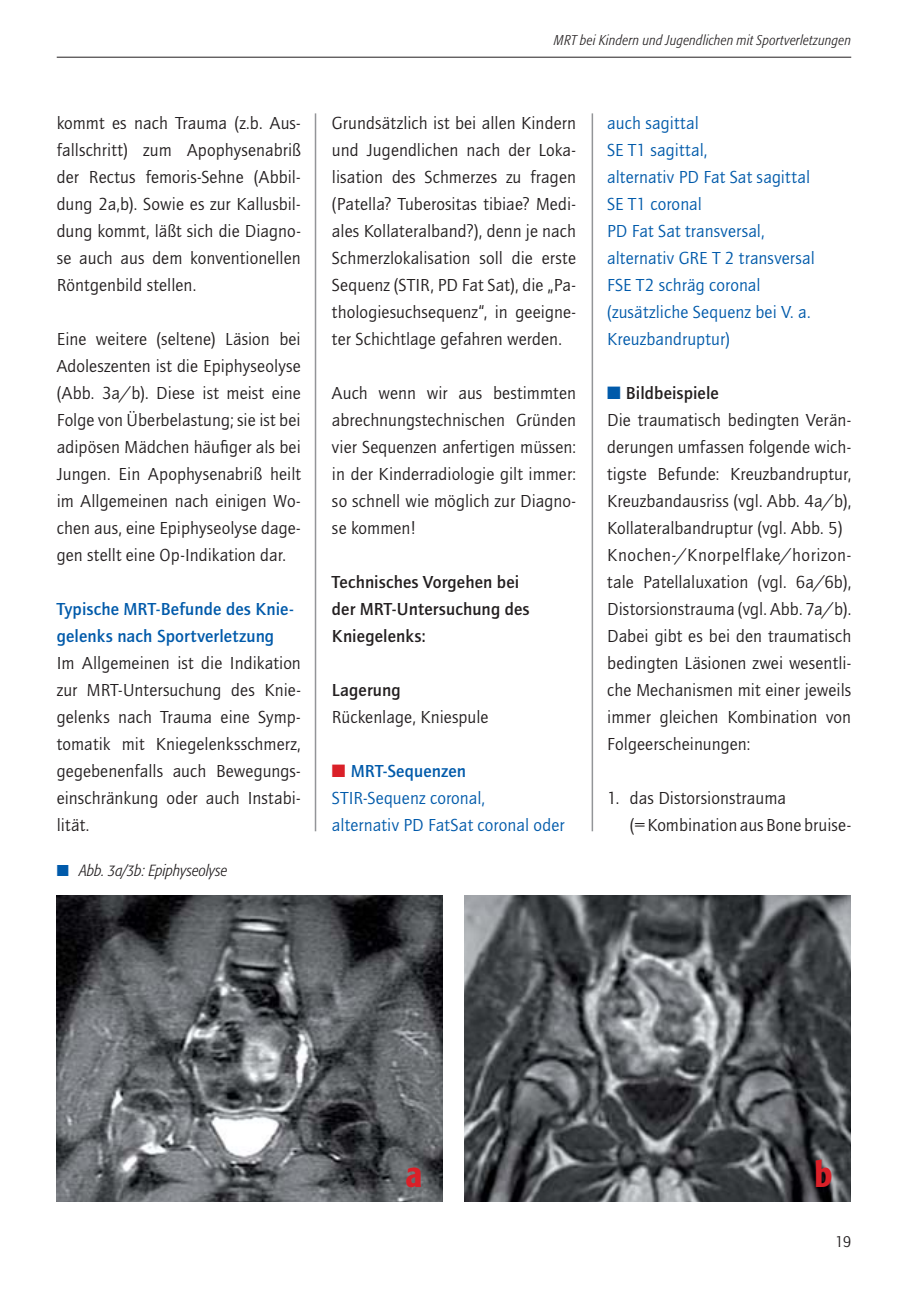
<style>
.page{position:relative;width:908px;height:1304px;background:#fff}
.page>*{position:absolute;margin:0;border:0;box-sizing:border-box;transform-origin:0 0}
.t1{font:500 condensed 36px "Formata";color:#da2028}
.t2{font:18px/27px "Quay";letter-spacing:.005em;color:#231f20;text-align:justify}
.t3{font:18px/27px "Quay";letter-spacing:.005em;color:#005aaa}
.t4{font:700 18px/27px "Quay";letter-spacing:.01em;color:#231f20}
.t5{font:700 18px/27px "Quay";letter-spacing:.01em;color:#005aaa}
.t6{font:italic 300 condensed 16px "Formata";color:#231f20}
.t7{font:16px "Quay";color:#231f20}
.t8{font:italic 300 condensed 14px "Formata";letter-spacing:.025em;color:#231f20}
.s1{color:#005aaa}
.s2{color:#da2028}
.s3{font-weight:700}
</style>
<div class="page">
<hr style="left:591px;top:113px;width:2px;height:718px;background:#939598">
<hr style="left:314px;top:113px;width:2px;height:718px;background:#939598">
<hr style="left:57px;top:57px;width:793px;height:1px;background:#231f20">
<img style="left:464px;top:896px;width:385px;height:306px">
<img style="left:57px;top:896px;width:385px;height:306px">
<p class="t2" style="left:57px;top:111px;width:245px">kommt es nach Trauma (z.b. Aus&shy;fallschritt) zum Apophysenabriß der Rectus femoris-Sehne (Abbil&shy;dung 2a,b). Sowie es zur Kallusbil&shy;dung kommt, läßt sich die Diagno&shy;se auch aus dem konventionellen Röntgenbild stellen.</p>
<p class="t2" style="left:57px;top:327px;width:245px">Eine weitere (seltene) Läsion bei Adoleszenten ist die Epiphyseolyse (Abb. 3a/b). Diese ist meist eine Folge von Überbelastung; sie ist bei adipösen Mädchen häufiger als bei Jungen. Ein Apophysenabriß heilt im Allgemeinen nach einigen Wo&shy;chen aus, eine Epiphyseolyse dage&shy;gen stellt eine Op-Indikation dar.</p>
<p class="t5" style="left:57px;top:597px;width:238px">Typische MRT-Befunde des Knie&shy;gelenks nach Sportverletzung</p>
<p class="t2" style="left:57px;top:651px;width:245px">Im Allgemeinen ist die Indikation zur MRT-Untersuchung des Knie&shy;gelenks nach Trauma eine Symp&shy;tomatik mit Kniegelenksschmerz, gegebenenfalls auch Bewegungs&shy;einschränkung oder auch Instabi&shy;lität.</p>
<p class="t6" style="left:57px;top:864px;width:172px"><span class="s1">■</span> Abb. 3a/3b: Epiphyseolyse</p>
<p class="t8" style="left:554px;top:34px;width:298px">MRT bei Kindern und Jugendlichen mit Sportverletzungen</p>
<p class="t2" style="left:332px;top:111px;width:245px">Grundsätzlich ist bei allen Kindern und Jugendlichen nach der Loka&shy;lisation des Schmerzes zu fragen (Patella? Tuberositas tibiae? Medi&shy;ales Kollateralband?), denn je nach Schmerzlokalisation soll die erste Sequenz (STIR, PD Fat Sat), die „Pa&shy;thologiesuchsequenz“, in geeigne&shy;ter Schichtlage gefahren werden.</p>
<p class="t2" style="left:332px;top:381px;width:245px">Auch wenn wir aus bestimmten abrechnungstechnischen Gründen vier Sequenzen anfertigen müssen: in der Kinderradiologie gilt immer: so schnell wie möglich zur Diagno&shy;se kommen!</p>
<p class="t4" style="left:332px;top:570px;width:199px">Technisches Vorgehen bei der MRT-Untersuchung des<br>Kniegelenks:</p>
<p class="t4" style="left:332px;top:678px;width:70px">Lagerung</p>
<p class="t2" style="left:332px;top:705px;width:158px">Rückenlage, Kniespule</p>
<p class="t3" style="left:332px;top:759px;width:234px"><span class="s2">■</span> <span class="s3">MRT-Sequenzen<br></span>STIR-Sequenz coronal,<br>alternativ PD FatSat coronal oder</p>
<p class="t3" style="left:607px;top:111px;width:209px">auch sagittal<br>SE T1 sagittal,<br>alternativ PD Fat Sat sagittal<br>SE T1 coronal<br>PD Fat Sat transversal, alternativ GRE T 2 transversal<br>FSE T2 schräg coronal (zusätzliche Sequenz bei V. a.<br>Kreuzbandruptur)</p>
<p class="t2" style="left:607px;top:381px;width:245px;text-align:left"><span class="s1">■</span> <span class="s3">Bildbeispiele<br></span>Die traumatisch bedingten Verän&shy;derungen umfassen folgende wich&shy;tigste Befunde: Kreuzbandruptur,<br>Kreuzbandausriss (vgl. Abb. 4a/b),<br>Kollateralbandruptur (vgl. Abb. 5)<br>Knochen-/Knorpelflake/horizon&shy;tale Patellaluxation (vgl. 6a/6b),<br>Distorsionstrauma (vgl. Abb. 7a/b).<br>Dabei gibt es bei den traumatisch bedingten Läsionen zwei wesentli&shy;che Mechanismen mit einer jeweils immer gleichen Kombination von<br>Folgeerscheinungen:</p>
<p class="t2" style="left:629px;top:786px;width:223px;text-indent:-23px">1. das Distorsionstrauma<br>(= Kombination aus Bone bruise-</p>
<h1 class="t1" style="left:405px;top:1159px;width:18px">a</h1>
<h1 class="t1" style="left:814px;top:1159px;width:19px">b</h1>
<p class="t7" style="left:834px;top:1235px;width:18px">19</p>
</div>
